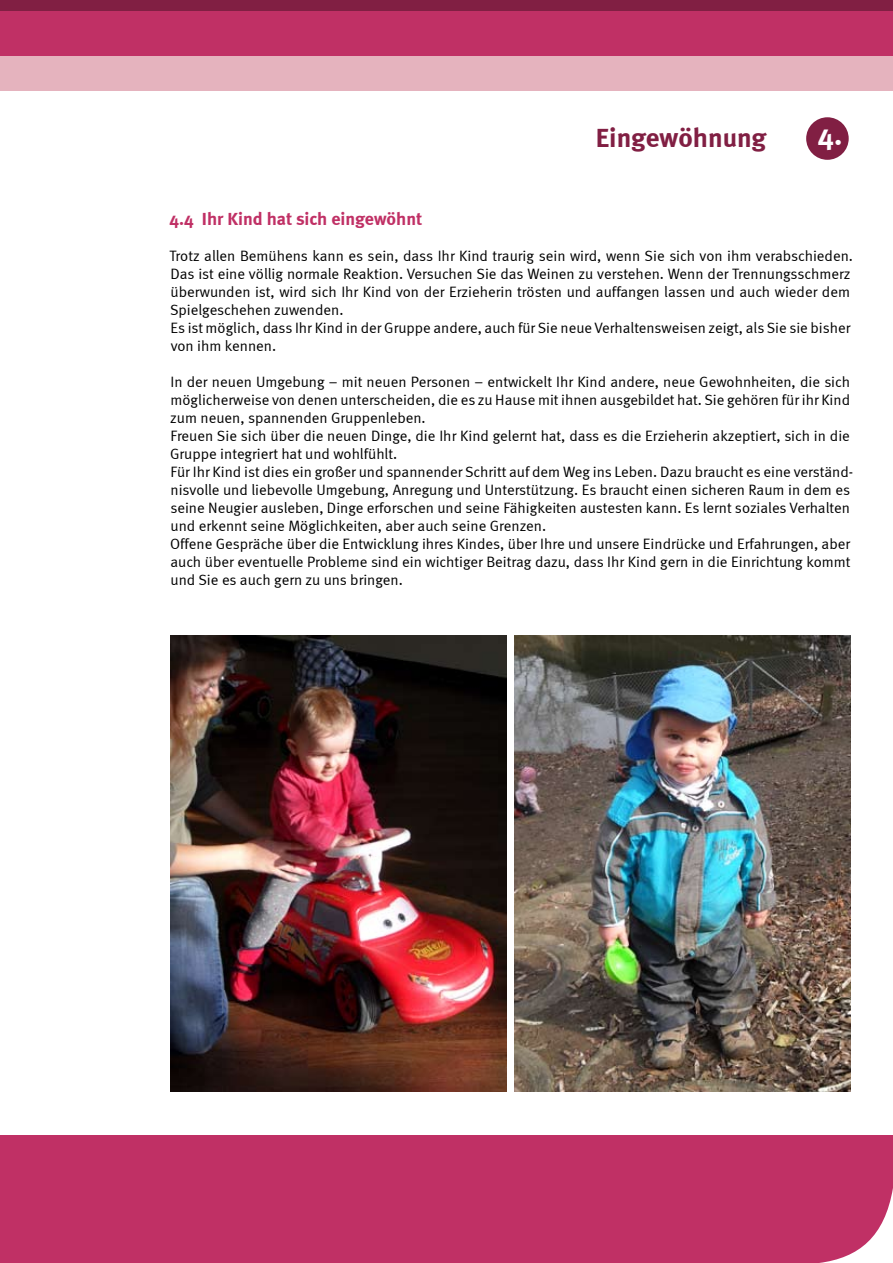
<style>
.page{position:relative;width:893px;height:1263px;background:#fff}
.page>*{position:absolute;margin:0;border:0;box-sizing:border-box;transform-origin:0 0}
.t1{font:700 30px "Meta";color:#fff}
.t2{font:700 27px "Meta";color:#811f43}
.t3{font:700 18px "Meta";color:#c03065}
.t4{font:15px/18px "Meta Normal";color:#000}
</style>
<div class="page">
<div style="left:0;top:0;width:893px;height:58px;background:#c03065"></div>
<div style="left:0;top:0;width:893px;height:11px;background:#811f43"></div>
<div style="left:1px;top:1135px;width:892px;height:128px;background:#c03065"></div>
<svg style="left:819px;top:1188px;width:74px;height:75px"></svg>
<div style="left:0;top:56px;width:893px;height:34px;background:#e5b3be"></div>
<div style="left:806px;top:117px;width:43px;height:43px;background:#811f43;border-radius:50%"></div>
<img style="left:170px;top:636px;width:336px;height:455px">
<img style="left:514px;top:636px;width:336px;height:455px">
<h2 class="t2" style="left:596px;top:122px;width:172px">Eingewöhnung</h2>
<h1 class="t1" style="left:818px;top:117px;width:26px">4.</h1>
<p class="t3" style="left:170px;top:208px;width:254px">4.4 Ihr Kind hat sich eingewöhnt</p>
<p class="t4" style="left:169px;top:247px;width:685px">Trotz allen Bemühens kann es sein, dass Ihr Kind traurig sein wird, wenn Sie sich von ihm verabschieden.<br>Das ist eine völlig normale Reaktion. Versuchen Sie das Weinen zu verstehen. Wenn der Trennungsschmerz überwunden ist, wird sich Ihr Kind von der Erzieherin trösten und auffangen lassen und auch wieder dem Spielgeschehen zuwenden.<br>Es ist möglich, dass Ihr Kind in der Gruppe andere, auch für Sie neue Verhaltensweisen zeigt, als Sie sie bisher von ihm kennen.</p>
<p class="t4" style="left:170px;top:373px;width:685px">In der neuen Umgebung – mit neuen Personen – entwickelt Ihr Kind andere, neue Gewohnheiten, die sich möglicherweise von denen unterscheiden, die es zu Hause mit ihnen ausgebildet hat. Sie gehören für ihr Kind zum neuen, spannenden Gruppenleben.<br>Freuen Sie sich über die neuen Dinge, die Ihr Kind gelernt hat, dass es die Erzieherin akzeptiert, sich in die Gruppe integriert hat und wohlfühlt.<br>Für Ihr Kind ist dies ein großer und spannender Schritt auf dem Weg ins Leben. Dazu braucht es eine verständ&shy;nisvolle und liebevolle Umgebung, Anregung und Unterstützung. Es braucht einen sicheren Raum in dem es seine Neugier ausleben, Dinge erforschen und seine Fähigkeiten austesten kann. Es lernt soziales Verhalten und erkennt seine Möglichkeiten, aber auch seine Grenzen.<br>Offene Gespräche über die Entwicklung ihres Kindes, über Ihre und unsere Eindrücke und Erfahrungen, aber auch über eventuelle Probleme sind ein wichtiger Beitrag dazu, dass Ihr Kind gern in die Einrichtung kommt und Sie es auch gern zu uns bringen.</p>
</div>
